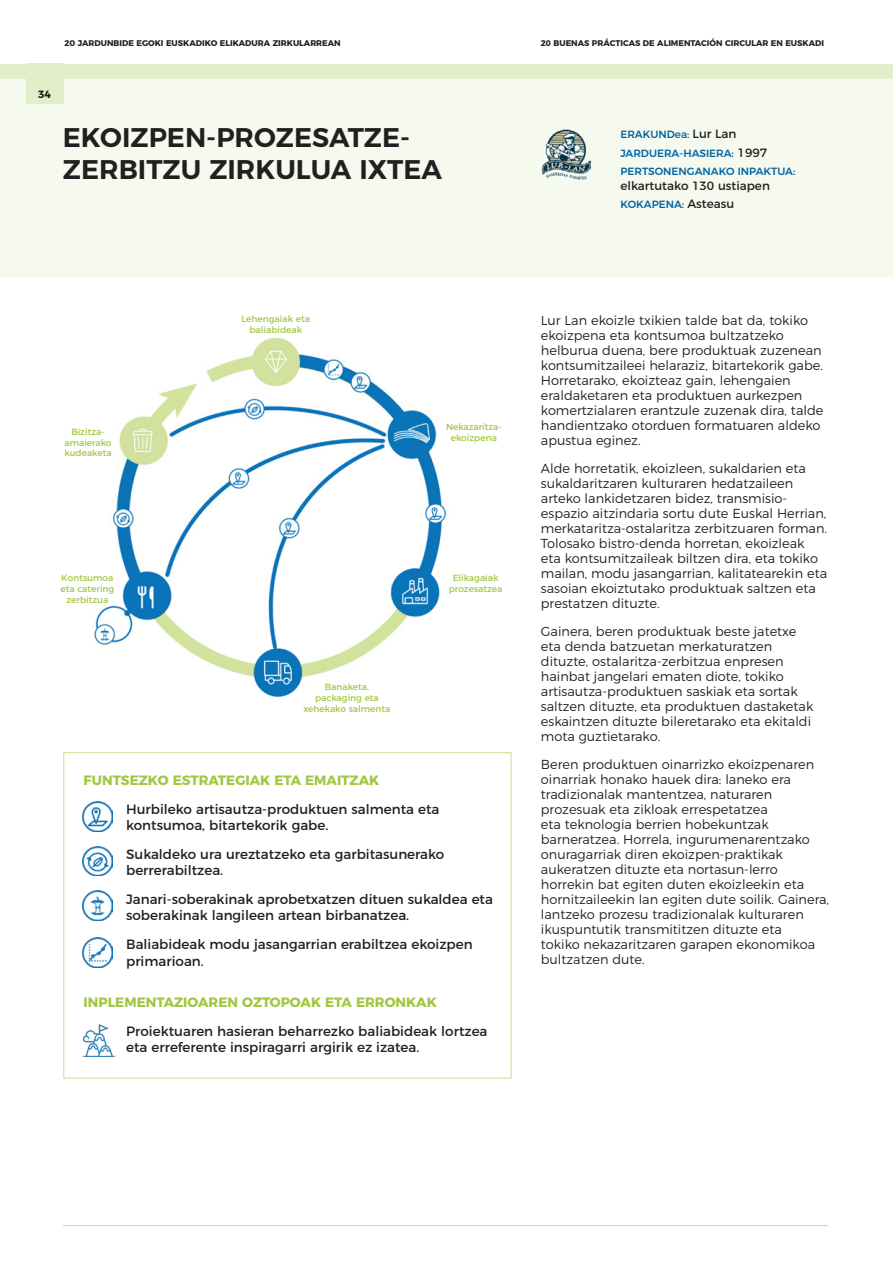
<style>
.page{position:relative;width:893px;height:1263px;background:#fff}
.page>*{position:absolute;margin:0;border:0;box-sizing:border-box;transform-origin:0 0}
.Titular{font:600 27px/31.5px "Montserrat";color:#231f20}
.Estrategia{font:13.5px/16.2px "Montserrat";color:#231f20}
.t1{font:700 13.5px "Montserrat";color:#a2c641}
.Texto_seguido{font:300 13.05px/15px "Montserrat";color:#231f20}
.Datos{font:12px "Montserrat";color:#231f20}
.Datos-2{font:500 10.5px "Montserrat";color:#0065a4}
.t2{font:700 10.5px "Montserrat";color:#231f20}
.Texto_grafico{font:9px/10.8px "Montserrat";color:#a2c641;text-align:center}
.t3{font:700 8.25px "Montserrat";color:#231f20}
.s1{font-weight:400}
.s2{font-weight:400;font-size:12px;color:#231f20}
</style>
<div class="page">
<div style="left:0;top:79px;width:893px;height:198px;background:#f5f9ee"></div>
<div style="left:0;top:64px;width:893px;height:15px;background:#e2edc9"></div>
<div style="left:27px;top:64px;width:37px;height:40px;background:#e2edc9"></div>
<hr style="left:63px;top:1225px;width:765px;height:1px;background:#c9df98">
<div style="left:63px;top:752px;width:448px;height:326px;border:1px solid #c9df98"></div>
<img style="left:94px;top:337px;width:353px;height:361px">
<img style="left:541px;top:129px;width:50px;height:51px">
<img style="left:82px;top:801px;width:30px;height:30px">
<img style="left:82px;top:847px;width:30px;height:28px">
<img style="left:82px;top:891px;width:30px;height:30px">
<img style="left:82px;top:937px;width:30px;height:30px">
<img style="left:83px;top:1024px;width:31px;height:32px">
<p class="t3" style="left:65px;top:37px;width:278px">20 JARDUNBIDE EGOKI EUSKADIKO ELIKADURA ZIRKULARREAN</p>
<p class="t2" style="left:38px;top:86px;width:14px">34</p>
<p class="Titular" style="left:63px;top:120px;width:381px">EKOIZPEN-PROZESATZE-<br>ZERBITZU ZIRKULUA IXTEA</p>
<p class="t3" style="left:541px;top:37px;width:285px">20 BUENAS PRÁCTICAS DE ALIMENTACIÓN CIRCULAR EN EUSKADI</p>
<p class="Datos-2" style="left:620px;top:126px;width:118px">ERAKUND<span class="s1">ea:</span> <span class="s2">Lur Lan</span></p>
<p class="Datos-2" style="left:620px;top:145px;width:148px">JARDUERA-HASIERA: <span class="s2">1997</span></p>
<p class="Datos-2" style="left:620px;top:163px;width:177px">PERTSONENGANAKO INPAKTUA:</p>
<p class="Datos" style="left:620px;top:176px;width:151px">elkartutako 130 ustiapen</p>
<p class="Datos-2" style="left:620px;top:196px;width:115px">KOKAPENA: <span class="s2">Asteasu</span></p>
<p class="Texto_grafico" style="left:64px;top:425px;width:49px">Bizitza&shy;amaierako kudeaketa</p>
<p class="Texto_grafico" style="left:60px;top:572px;width:55px">Kontsumoa eta catering zerbitzua</p>
<p class="Texto_grafico" style="left:241px;top:313px;width:70px">Lehengaiak eta baliabideak</p>
<p class="Texto_grafico" style="left:303px;top:681px;width:88px">Banaketa, packaging eta xehekako salmenta</p>
<p class="Texto_grafico" style="left:446px;top:421px;width:57px">Nekazaritza&shy;ekoizpena</p>
<p class="Texto_grafico" style="left:449px;top:572px;width:55px">Elikagaiak prozesatzea</p>
<p class="t1" style="left:84px;top:769px;width:297px">FUNTSEZKO ESTRATEGIAK ETA EMAITZAK</p>
<p class="Estrategia" style="left:126px;top:800px;width:315px">Hurbileko artisautza-produktuen salmenta eta kontsumoa, bitartekorik gabe.</p>
<p class="Estrategia" style="left:126px;top:845px;width:320px">Sukaldeko ura ureztatzeko eta garbitasunerako berrerabiltzea.</p>
<p class="Estrategia" style="left:126px;top:890px;width:368px">Janari-soberakinak aprobetxatzen dituen sukaldea eta soberakinak langileen artean birbanatzea.</p>
<p class="Estrategia" style="left:126px;top:935px;width:348px">Baliabideak modu jasangarrian erabiltzea ekoizpen primarioan.</p>
<p class="t1" style="left:84px;top:991px;width:355px">INPLEMENTAZIOAREN OZTOPOAK ETA ERRONKAK</p>
<p class="Estrategia" style="left:126px;top:1022px;width:363px">Proiektuaren hasieran beharrezko baliabideak lortzea eta erreferente inspiragarri argirik ez izatea.</p>
<p class="Texto_seguido" style="left:541px;top:312px;width:284px">Lur Lan ekoizle txikien talde bat da, tokiko ekoizpena eta kontsumoa bultzatzeko helburua duena, bere produktuak zuzenean kontsumitzaileei helaraziz, bitartekorik gabe.<br>Horretarako, ekoizteaz gain, lehengaien eraldaketaren eta produktuen aurkezpen komertzialaren erantzule zuzenak dira, talde handientzako otorduen formatuaren aldeko apustua eginez.</p>
<p class="Texto_seguido" style="left:541px;top:460px;width:288px">Alde horretatik, ekoizleen, sukaldarien eta sukaldaritzaren kulturaren hedatzaileen arteko lankidetzaren bidez, transmisio&shy;espazio aitzindaria sortu dute Euskal Herrian, merkataritza-ostalaritza zerbitzuaren forman.<br>Tolosako bistro-denda horretan, ekoizleak eta kontsumitzaileak biltzen dira, eta tokiko mailan, modu jasangarrian, kalitatearekin eta sasoian ekoiztutako produktuak saltzen eta prestatzen dituzte.</p>
<p class="Texto_seguido" style="left:541px;top:622px;width:274px">Gainera, beren produktuak beste jatetxe eta denda batzuetan merkaturatzen dituzte, ostalaritza-zerbitzua enpresen hainbat jangelari ematen diote, tokiko artisautza-produktuen saskiak eta sortak saltzen dituzte, eta produktuen dastaketak eskaintzen dituzte bileretarako eta ekitaldi mota guztietarako.</p>
<p class="Texto_seguido" style="left:541px;top:755px;width:290px">Beren produktuen oinarrizko ekoizpenaren oinarriak honako hauek dira: laneko era tradizionalak mantentzea, naturaren prozesuak eta zikloak errespetatzea<br>eta teknologia berrien hobekuntzak barneratzea. Horrela, ingurumenarentzako onuragarriak diren ekoizpen-praktikak aukeratzen dituzte eta nortasun-lerro horrekin bat egiten duten ekoizleekin eta hornitzaileekin lan egiten dute soilik. Gainera, lantzeko prozesu tradizionalak kulturaren ikuspuntutik transmititzen dituzte eta<br>tokiko nekazaritzaren garapen ekonomikoa bultzatzen dute.</p>
</div>
